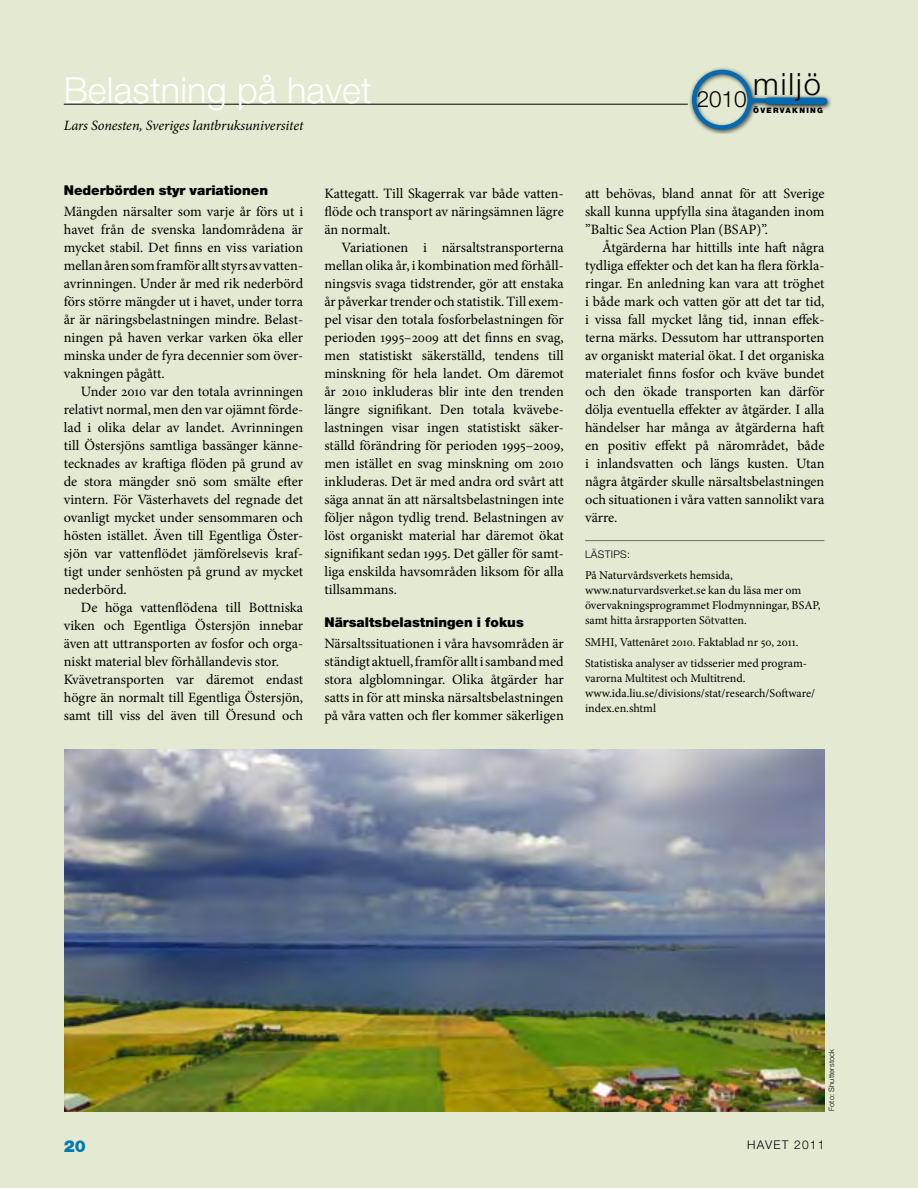
<style>
.page{position:relative;width:918px;height:1188px;background:#e3ead1}
.page>*{position:absolute;margin:0;border:0;box-sizing:border-box;transform-origin:0 0}
.t1{font:300 36px "Helvetica Neue";letter-spacing:.005em;color:#fff}
.t2{font:300 30.75px "Helvetica Neue";letter-spacing:.065em;color:#000}
.t3{font:300 22.5px "Helvetica Neue";color:#000}
.t4{font:900 16.5px "Helvetica Neue";color:#007aae}
.t5{font:14.25px/18px "Minion Pro";color:#000;text-align:justify}
.t6{font:italic 14.25px "Minion Pro";letter-spacing:-.01em;color:#000}
.t7{font:900 13.5px "Helvetica Neue";color:#000}
.t8{font:12px/15px "Minion Pro";color:#000}
.t9{font:300 12px "Helvetica Neue";letter-spacing:.1em;color:#000}
.t10{font:300 10.5px "Helvetica Neue";letter-spacing:.025em;color:#000}
.t11{font:900 7.5px "Helvetica Neue";letter-spacing:.17em;color:#000}
.t12{font:300 7.5px "Helvetica Neue";letter-spacing:.02em;color:#000}
.s1{font-family:"Minion Regular SC"}
</style>
<div class="page">
<hr style="left:585px;top:540px;width:239px;height:1px;background:#707173">
<img style="left:687px;top:68px;width:69px;height:66px">
<img style="left:743px;top:93px;width:17px;height:18px">
<div style="left:751px;top:98px;width:70px;height:5px;background:#006ab2"></div>
<img style="left:760px;top:95px;width:71px;height:15px">
<div style="left:769px;top:98px;width:55px;height:7px;background:#006ab2"></div>
<div style="left:692px;top:70px;width:60px;height:60px;border:4px solid #006ab2;border-radius:50%"></div>
<hr style="left:64px;top:104px;width:624px;height:1px;background:#000">
<img style="left:65px;top:749px;width:759px;height:362px">
<h2 class="t2" style="left:753px;top:66px;width:69px">MILJÖ</h2>
<h1 class="t1" style="left:64px;top:69px;width:309px">BELASTNING PÅ HAVET</h1>
<h1 class="t1" style="left:64px;top:71px;width:321px">MILJÖGIFTER I SEDIMENT</h1>
<h2 class="t2" style="left:788px;top:68px;width:7px">L</h2>
<h3 class="t3" style="left:697px;top:86px;width:51px">2010</h3>
<p class="t11" style="left:753px;top:106px;width:71px">ÖVERVAKNING</p>
<p class="t11" style="left:753px;top:108px;width:71px">ÖVERVAKNING</p>
<p class="t6" style="left:64px;top:116px;width:241px">Lars Sonesten, Sveriges lantbruksuniversitet</p>
<p class="t7" style="left:64px;top:182px;width:206px">Nederbörden styr variationen</p>
<p class="t5" style="left:64px;top:203px;width:241px">Mängden närsalter som varje år förs ut i havet från de svenska landområdena är mycket stabil. Det finns en viss variation mellan åren som framför allt styrs av vatten&shy;avrinningen. Under år med rik nederbörd förs större mängder ut i havet, under torra år är näringsbelastningen mindre. Belast&shy;ningen på haven verkar varken öka eller minska under de fyra decennier som över&shy;vakningen pågått.</p>
<p class="t5" style="left:64px;top:382px;width:241px;text-indent:17px">Under <span class="s1">2010</span> var den totala avrinningen relativt normal, men den var ojämnt förde&shy;lad i olika delar av landet. Avrinningen till Östersjöns samtliga bassänger känne&shy;tecknades av kraftiga flöden på grund av de stora mängder snö som smälte efter vintern. För Västerhavets del regnade det ovanligt mycket under sensommaren och hösten istället. Även till Egentliga Öster&shy;sjön var vattenflödet jämförelsevis kraf&shy;tigt under senhösten på grund av mycket nederbörd.</p>
<p class="t5" style="left:64px;top:598px;width:241px;text-align:left;text-indent:17px">De höga vattenflödena till Bottniska viken och Egentliga Östersjön innebar även att uttransporten av fosfor och orga&shy;niskt material blev förhållandevis stor.<br>Kvävetransporten var däremot endast högre än normalt till Egentliga Östersjön, samt till viss del även till Öresund och</p>
<p class="t5" style="left:324px;top:184px;width:241px">Kattegatt. Till Skagerrak var både vatten&shy;flöde och transport av näringsämnen lägre än normalt.</p>
<p class="t5" style="left:324px;top:238px;width:241px;text-indent:17px">Variationen i närsaltstransporterna mellan olika år, i kombination med förhåll&shy;ningsvis svaga tidstrender, gör att enstaka år påverkar trender och statistik. Till exem&shy;pel visar den totala fosforbelastningen för perioden <span class="s1">1995</span>–<span class="s1">2009</span> att det finns en svag, men statistiskt säkerställd, tendens till minskning för hela landet. Om däremot år <span class="s1">2010</span> inkluderas blir inte den trenden längre signifikant. Den totala kvävebe&shy;lastningen visar ingen statistiskt säker&shy;ställd förändring för perioden <span class="s1">1995</span>–<span class="s1">2009</span>, men istället en svag minskning om <span class="s1">2010 </span>inkluderas. Det är med andra ord svårt att säga annat än att närsaltsbelastningen inte följer någon tydlig trend. Belastningen av löst organiskt material har däremot ökat signifikant sedan <span class="s1">1995</span>. Det gäller för samt&shy;liga enskilda havsområden liksom för alla tillsammans.</p>
<p class="t7" style="left:324px;top:614px;width:201px">Närsaltsbelastningen i fokus</p>
<p class="t5" style="left:324px;top:635px;width:241px">Närsaltssituationen i våra havsområden är ständigt aktuell, framför allt i samband med stora algblomningar. Olika åtgärder har satts in för att minska närsaltsbelastningen på våra vatten och fler kommer säkerligen</p>
<p class="t5" style="left:585px;top:185px;width:241px">att behövas, bland annat för att Sverige skall kunna uppfylla sina åtaganden inom ”Baltic Sea Action Plan (BSAP)”.</p>
<p class="t5" style="left:585px;top:239px;width:241px;text-indent:17px">Åtgärderna har hittills inte haft några tydliga effekter och det kan ha flera förkla&shy;ringar. En anledning kan vara att tröghet i både mark och vatten gör att det tar tid, i vissa fall mycket lång tid, innan effek&shy;terna märks. Dessutom har uttransporten av organiskt material ökat. I det organiska materialet finns fosfor och kväve bundet och den ökade transporten kan därför dölja eventuella effekter av åtgärder. I alla händelser har många av åtgärderna haft en positiv effekt på närområdet, både i inlandsvatten och längs kusten. Utan några åtgärder skulle närsaltsbelastningen och situationen i våra vatten sannolikt vara värre.</p>
<p class="t10" style="left:585px;top:548px;width:47px">LÄSTIPS :</p>
<p class="t8" style="left:585px;top:568px;width:237px">På Naturvårdsverkets hemsida, www.naturvardsverket.se kan du läsa mer om övervakningsprogrammet Flodmynningar, BSAP, samt hitta årsrapporten Sötvatten.</p>
<p class="t8" style="left:585px;top:631px;width:222px;line-height:21.5px">SMHI, Vattenåret <span class="s1">2010</span>. Faktablad nr <span class="s1">50</span>, <span class="s1">2011</span>.<br>Statistiska analyser av tidsserier med program-</p>
<p class="t8" style="left:585px;top:671px;width:232px">varorna Multitest och Multitrend. www.ida.liu.se/divisions/stat/research/Software/ index.en.shtml</p>
<p class="t12" style="left:827px;top:1111px;width:64px;rotate:-90deg">FOTO: SHUTTERSTOCK</p>
<p class="t4" style="left:64px;top:1136px;width:24px">20</p>
<p class="t9" style="left:747px;top:1137px;width:79px">HAVET 2011</p>
</div>
